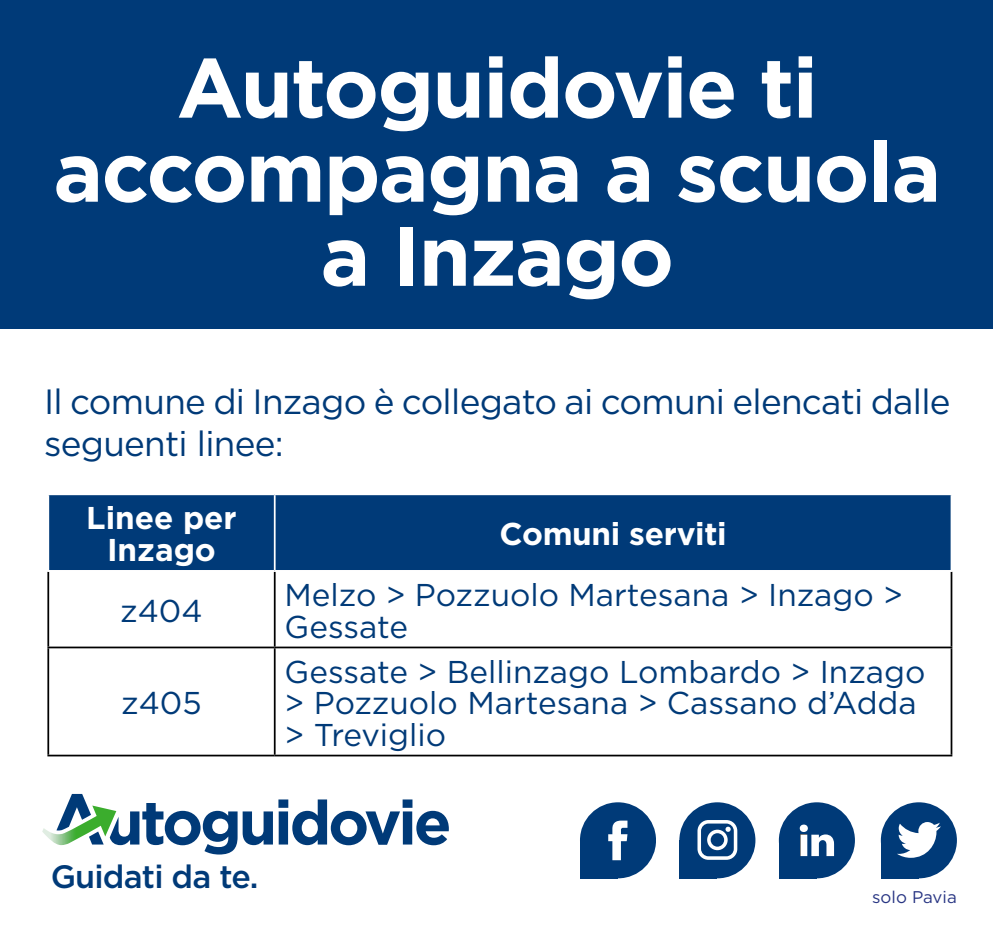
<style>
.page{position:relative;width:993px;height:943px;background:#fff}
.page>*{position:absolute;margin:0;border:0;box-sizing:border-box;transform-origin:0 0}
.t1{font:700 84px/84px "Gotham";letter-spacing:-.02em;color:#fff;text-align:center}
.t2{font:35px/42px "Gotham";letter-spacing:-.02em;color:#003a78}
.t3{font:500 32.2px "Gotham";letter-spacing:-.025em;color:#003a78}
.t4{font:31.5px/31.5px "Gotham";color:#003a78}
.t5{font:700 31.5px/31.5px "Gotham";letter-spacing:-.005em;color:#fff;text-align:center}
.t6{font:16.8px "Gotham";color:#283583}
</style>
<div class="page">
<div style="left:0;top:0;width:992px;height:328px;background:#003a78"></div>
<div style="left:278px;top:811px;width:10px;height:33px;background:#003a78"></div>
<div style="left:278px;top:799px;width:10px;height:8px;background:#003a78"></div>
<svg style="left:292px;top:799px;width:108px;height:46px"></svg>
<div style="left:403px;top:811px;width:9px;height:33px;background:#003a78"></div>
<div style="left:402px;top:799px;width:10px;height:8px;background:#003a78"></div>
<svg style="left:416px;top:810px;width:32px;height:35px"></svg>
<svg style="left:42px;top:794px;width:231px;height:60px"></svg>
<div style="left:49px;top:495px;width:901px;height:75px;background:#003a78"></div>
<hr style="left:47px;top:571px;width:2px;height:75px;background:#000">
<hr style="left:274px;top:571px;width:1px;height:75px;background:#000">
<hr style="left:950px;top:571px;width:2px;height:75px;background:#000">
<hr style="left:47px;top:646px;width:227px;height:2px;background:#000">
<hr style="left:47px;top:648px;width:2px;height:106px;background:#000">
<hr style="left:274px;top:646px;width:678px;height:2px;background:#000">
<hr style="left:274px;top:648px;width:1px;height:106px;background:#000">
<hr style="left:950px;top:648px;width:2px;height:106px;background:#000">
<hr style="left:47px;top:754px;width:227px;height:2px;background:#000">
<hr style="left:274px;top:754px;width:678px;height:2px;background:#000">
<hr style="left:274px;top:495px;width:1px;height:75px;background:#fff">
<div style="left:580px;top:840px;width:37px;height:38px;background:#003a78"></div>
<div style="left:579px;top:802px;width:76px;height:76px;background:#003a78;border-radius:50%"></div>
<svg style="left:608px;top:820px;width:19px;height:40px"></svg>
<div style="left:679px;top:840px;width:38px;height:38px;background:#003a78"></div>
<div style="left:679px;top:802px;width:76px;height:76px;background:#003a78;border-radius:50%"></div>
<svg style="left:697px;top:820px;width:40px;height:39px"></svg>
<div style="left:778px;top:840px;width:38px;height:38px;background:#003a78"></div>
<div style="left:778px;top:802px;width:76px;height:76px;background:#003a78;border-radius:50%"></div>
<svg style="left:799px;top:824px;width:34px;height:32px"></svg>
<div style="left:880px;top:840px;width:38px;height:38px;background:#003a78"></div>
<div style="left:880px;top:802px;width:76px;height:76px;background:#003a78;border-radius:50%"></div>
<svg style="left:897px;top:822px;width:43px;height:35px"></svg>
<h1 class="t1" style="left:53px;top:45px;width:889px">Autoguidovie ti accompagna a scuola a Inzago</h1>
<p class="t2" style="left:44px;top:380px;width:907px">Il comune di Inzago è collegato ai comuni elencati dalle seguenti linee:</p>
<p class="t5" style="left:86px;top:502px;width:152px">Linee per<br>Inzago</p>
<p class="t4" style="left:120px;top:594px;width:84px">z404</p>
<p class="t4" style="left:121px;top:686px;width:82px">z405</p>
<p class="t5" style="left:499px;top:518px;width:229px">Comuni serviti</p>
<p class="t4" style="left:284px;top:578px;width:619px">Melzo &gt; Pozzuolo Martesana &gt; Inzago &gt;<br>Gessate</p>
<p class="t4" style="left:284px;top:655px;width:642px">Gessate &gt; Bellinzago Lombardo &gt; Inzago &gt; Pozzuolo Martesana &gt; Cassano d’Adda &gt; Treviglio</p>
<p class="t3" style="left:51px;top:855px;width:209px">Guidati da te.</p>
<p class="t6" style="left:871px;top:886px;width:86px">solo Pavia</p>
</div>
